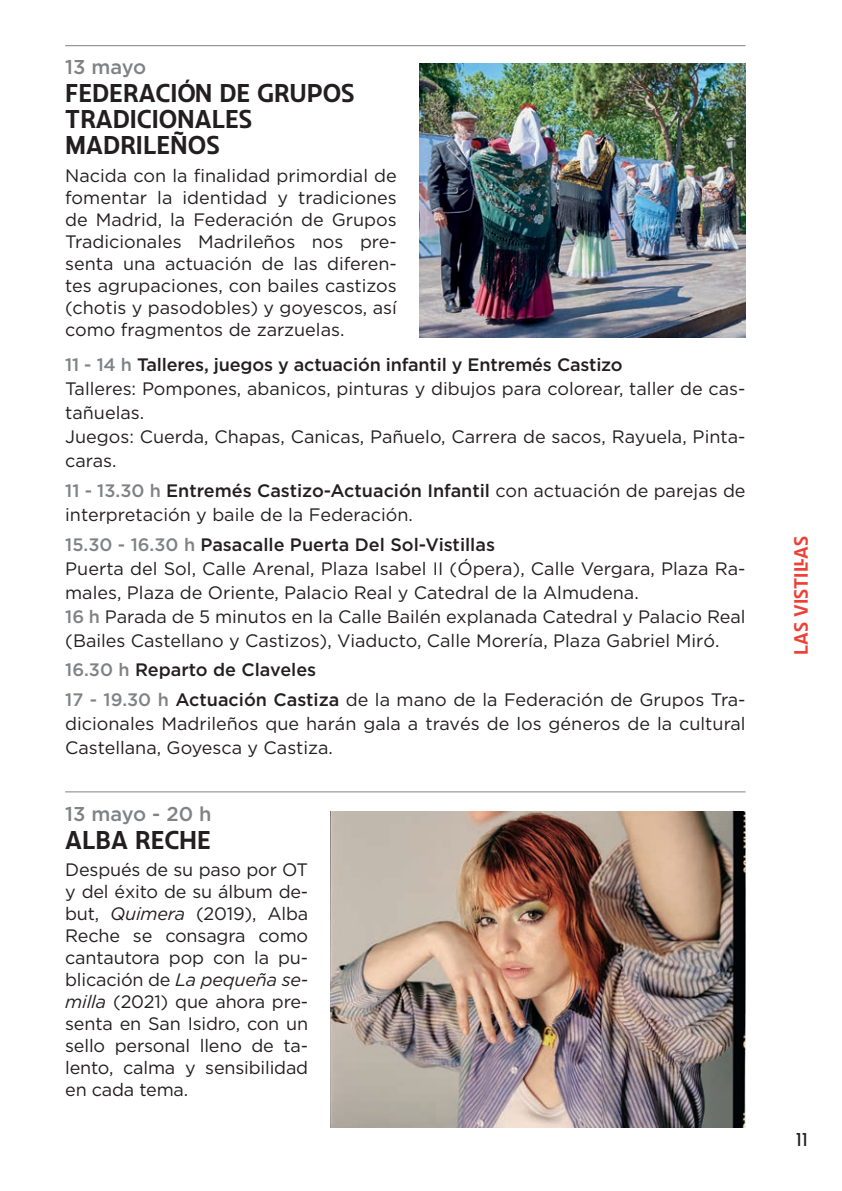
<style>
.page{position:relative;width:842px;height:1191px;background:#fff}
.page>*{position:absolute;margin:0;border:0;box-sizing:border-box;transform-origin:0 0}
.t1{font:700 24px/26px "Madrid Sketch 03";color:#231f20}
.t2{font:500 20px "Gotham HTF";color:#808285}
.t3{font:18px/22px "Gotham HTF";color:#231f20}
.t4{font:700 18px "Madrid Sketch 03";color:#ee4037}
.t5{font:18px "Ferpal";color:#231f20}
.s1{font-weight:500;color:#808285}
.s2{font-weight:500}
.s3{font-style:italic}
</style>
<div class="page">
<hr style="left:65px;top:45px;width:681px;height:1px;background:#808285">
<hr style="left:65px;top:791px;width:681px;height:1px;background:#808285">
<img style="left:331px;top:811px;width:415px;height:316px">
<img style="left:420px;top:64px;width:326px;height:273px">
<p class="t2" style="left:65px;top:56px;width:83px">13 mayo</p>
<h1 class="t1" style="left:65px;top:81px;width:291px">FEDERACIO<sup>´</sup>N DE GRUPOS<br>TRADICIONALES<br>MADRILEÑOS</h1>
<p class="t3" style="left:65px;top:164px;width:333px;text-align:justify">Nacida con la finalidad primordial de fomentar la identidad y tradiciones de Madrid, la Federación de Grupos Tradicionales Madrileños nos pre&shy;senta una actuación de las diferen&shy;tes agrupaciones, con bailes castizos (chotis y pasodobles) y goyescos, así como fragmentos de zarzuelas.</p>
<p class="t3" style="left:65px;top:353px;width:682px;line-height:24px"><span class="s1">11 - 14 h</span> <span class="s2">Talleres, juegos y actuación infantil y Entremés Castizo<br></span>Talleres: Pompones, abanicos, pinturas y dibujos para colorear, taller de cas&shy;tañuelas.<br>Juegos: Cuerda, Chapas, Canicas, Pañuelo, Carrera de sacos, Rayuela, Pinta&shy;caras.</p>
<p class="t3" style="left:65px;top:478px;width:682px;line-height:24px"><span class="s1">11 - 13.30 h</span> <span class="s2">Entremés Castizo-Actuación Infantil</span> con actuación de parejas de interpretación y baile de la Federación.</p>
<p class="t3" style="left:65px;top:532px;width:682px;line-height:24px"><span class="s1">15.30 - 16.30 h</span> <span class="s2">Pasacalle Puerta Del Sol-Vistillas<br></span>Puerta del Sol, Calle Arenal, Plaza Isabel II (Ópera), Calle Vergara, Plaza Ra&shy;males, Plaza de Oriente, Palacio Real y Catedral de la Almudena.<br><span class="s1">16 h</span> Parada de 5 minutos en la Calle Bailén explanada Catedral y Palacio Real (Bailes Castellano y Castizos), Viaducto, Calle Morería, Plaza Gabriel Miró.</p>
<p class="t3" style="left:65px;top:655px;width:682px;line-height:29.6px"><span class="s1">16.30 h</span> <span class="s2">Reparto de Claveles<br></span><span class="s1">17 - 19.30 h</span> <span class="s2">Actuación Castiza</span> de la mano de la Federación de Grupos Tra-</p>
<p class="t3" style="left:65px;top:711px;width:682px;line-height:24px">dicionales Madrileños que harán gala a través de los géneros de la cultural<br>Castellana, Goyesca y Castiza.</p>
<p class="t2" style="left:65px;top:802px;width:148px">13 mayo - 20 h</p>
<h1 class="t1" style="left:65px;top:827px;width:147px">ALBA RECHE</h1>
<p class="t3" style="left:65px;top:858px;width:245px;text-align:justify">Después de su paso por OT y del éxito de su álbum de&shy;but, <span class="s3">Quimera</span> (2019), Alba Reche se consagra como cantautora pop con la pu&shy;blicación de <span class="s3">La pequeña se&shy;milla</span> (2021) que ahora pre&shy;senta en San Isidro, con un sello personal lleno de ta&shy;lento, calma y sensibilidad en cada tema.</p>
<p class="t4" style="left:791px;top:654px;width:120px;rotate:-90deg">LAS VISTI AS</p>
<p class="t5" style="left:796px;top:1128px;width:13px">11</p>
</div>
